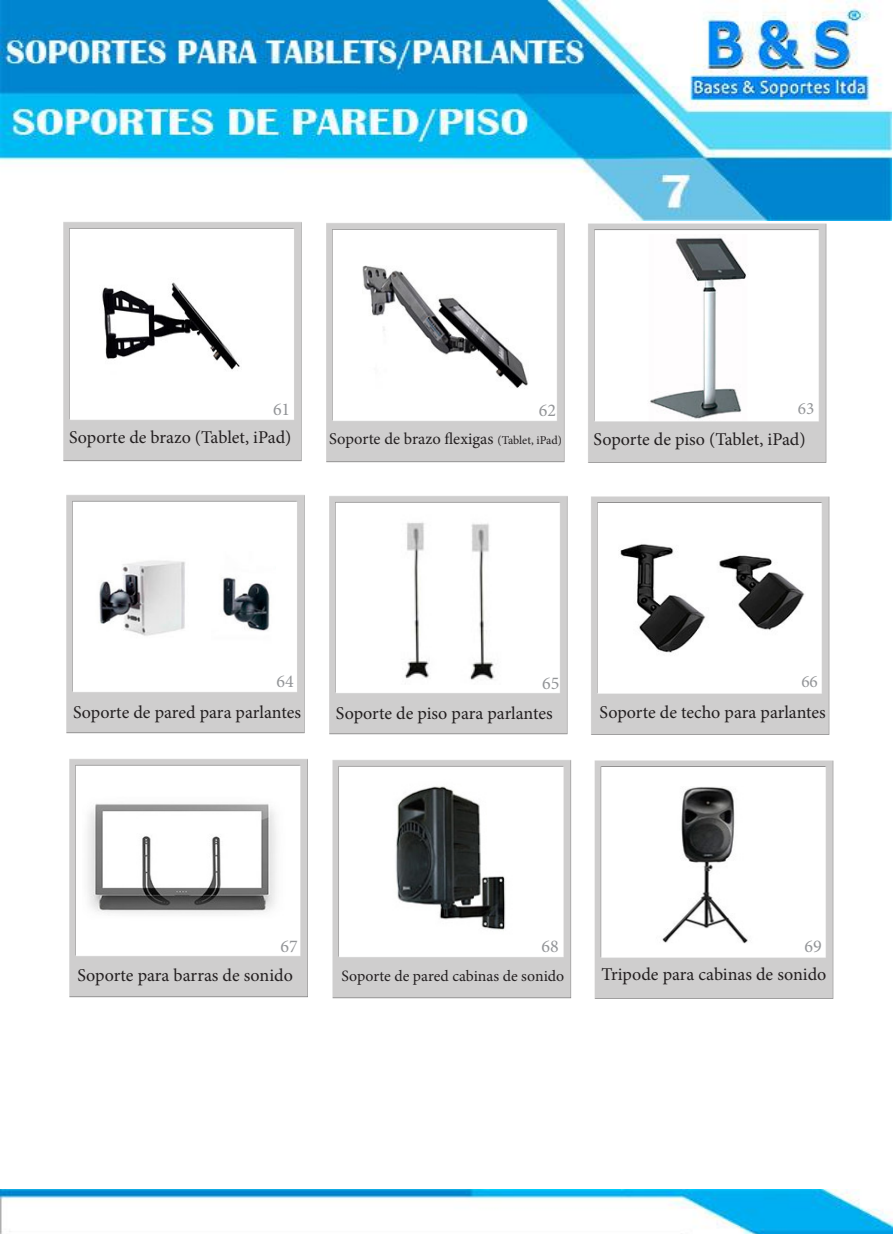
<style>
.page{position:relative;width:893px;height:1234px;background:#fff}
.page>*{position:absolute;margin:0;border:0;box-sizing:border-box;transform-origin:0 0}
.t1{font:18px "Minion Pro";color:#231f20}
.t2{font:18px "Minion Pro";color:#939598}
.t3{font:17.25px "Minion Pro";color:#939598}
.t4{font:16.5px "Minion Pro";color:#231f20}
.t5{font:15.75px "Minion Pro";color:#231f20}
.s1{font-size:12px}
</style>
<div class="page">
<img style="left:66px;top:495px;width:764px;height:240px">
<img style="left:91px;top:508px;width:185px;height:180px">
<img style="left:381px;top:507px;width:135px;height:177px">
<img style="left:618px;top:510px;width:187px;height:173px">
<img style="left:63px;top:220px;width:773px;height:243px">
<img style="left:99px;top:235px;width:143px;height:179px">
<img style="left:362px;top:236px;width:167px;height:181px">
<img style="left:600px;top:234px;width:195px;height:186px">
<img style="left:69px;top:759px;width:765px;height:240px">
<img style="left:82px;top:796px;width:213px;height:124px">
<img style="left:344px;top:778px;width:187px;height:162px">
<img style="left:641px;top:786px;width:128px;height:158px">
<img style="left:1px;top:1189px;width:892px;height:44px">
<img style="left:0;top:0;width:892px;height:220px">
<p class="t2" style="left:273px;top:397px;width:19px">61</p>
<p class="t2" style="left:539px;top:398px;width:19px">62</p>
<p class="t3" style="left:798px;top:397px;width:18px">63</p>
<p class="t1" style="left:69px;top:425px;width:224px">Soporte de brazo (Tablet, iPad)</p>
<p class="t4" style="left:329px;top:427px;width:234px">Soporte de brazo flexigas <span class="s1">(Tablet, iPad)</span></p>
<p class="t1" style="left:594px;top:427px;width:214px">Soporte de piso (Tablet, iPad)</p>
<p class="t3" style="left:801px;top:669px;width:18px">66</p>
<p class="t2" style="left:276px;top:669px;width:19px">64</p>
<p class="t2" style="left:542px;top:671px;width:19px">65</p>
<p class="t1" style="left:73px;top:700px;width:229px">Soporte de pared para parlantes</p>
<p class="t1" style="left:336px;top:700px;width:218px">Soporte de piso para parlantes</p>
<p class="t1" style="left:600px;top:700px;width:228px">Soporte de techo para parlantes</p>
<p class="t2" style="left:281px;top:933px;width:19px">67</p>
<p class="t2" style="left:541px;top:933px;width:19px">68</p>
<p class="t2" style="left:805px;top:934px;width:19px">69</p>
<p class="t1" style="left:77px;top:962px;width:217px">Soporte para barras de sonido</p>
<p class="t5" style="left:342px;top:965px;width:224px">Soporte de pared cabinas de sonido</p>
<p class="t1" style="left:601px;top:962px;width:226px">Tripode para cabinas de sonido</p>
</div>
